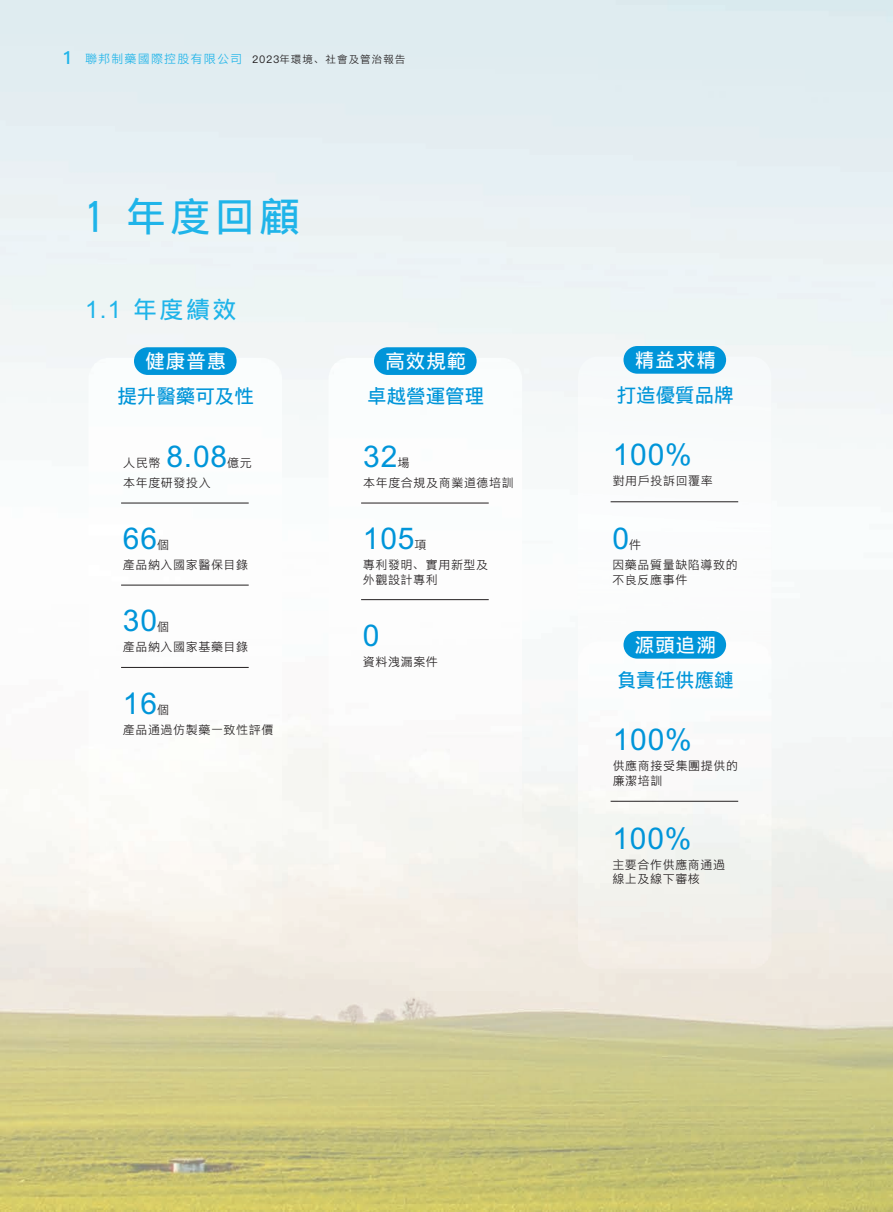
<style>
.page{position:relative;width:893px;height:1212px;background:#fff}
.page>*{position:absolute;margin:0;border:0;box-sizing:border-box;transform-origin:0 0}
.t1{font:40.5px "DF Hei W5 A";color:#1fb4e9}
.t2{font:30px "Arial";letter-spacing:.03em;color:#0095d9}
.t3{font:24px "DF Hei W5 A";color:#1fb4e9}
.t4{font:19.5px "DF Hei W5 A";color:#0095d9}
.t5{font:19.5px "DF Hei W5 A";letter-spacing:.05em;color:#fff}
.t6{font:12px/20px "DF Hei W3 A";letter-spacing:.05em;color:#231f20}
.t7{font:12px "DF Hei W3 A";letter-spacing:.1em;color:#1fb4e9}
.s1{font-family:"DF King Gothic SC24";font-weight:500;font-size:18px}
.s2{font-family:"DF King Gothic SC24";font-size:10.5px;color:#231f20}
.s3{font-size:10.5px;color:#231f20}
.s4{font-family:"Arial"}
</style>
<div class="page">
<img style="left:0;top:0;width:893px;height:1212px">
<img style="left:88px;top:358px;width:194px;height:720px">
<hr style="left:121px;top:503px;width:128px;height:1px;background:#231f20">
<hr style="left:121px;top:585px;width:128px;height:1px;background:#231f20">
<hr style="left:121px;top:667px;width:128px;height:1px;background:#231f20">
<div style="left:134px;top:347px;width:103px;height:28px;background:#0095d9;border-radius:14px"></div>
<img style="left:328px;top:358px;width:194px;height:658px">
<hr style="left:361px;top:503px;width:128px;height:1px;background:#231f20">
<hr style="left:361px;top:599px;width:128px;height:1px;background:#231f20">
<div style="left:374px;top:347px;width:103px;height:28px;background:#0095d9;border-radius:14px"></div>
<img style="left:578px;top:356px;width:194px;height:285px">
<hr style="left:611px;top:501px;width:127px;height:1px;background:#231f20">
<div style="left:623px;top:346px;width:103px;height:28px;background:#0095d9;border-radius:14px"></div>
<img style="left:578px;top:641px;width:194px;height:328px">
<hr style="left:611px;top:801px;width:127px;height:1px;background:#231f20">
<div style="left:623px;top:631px;width:103px;height:28px;background:#0095d9;border-radius:14px"></div>
<p class="t7" style="left:63px;top:53px;width:344px"><span class="s1">1</span> 聯邦制藥國際控股有限公司 <span class="s2">2023</span><span class="s3">年環境、社會及管治報告</span></p>
<h1 class="t1" style="left:85px;top:196px;width:216px">1 年度回顧</h1>
<h3 class="t3" style="left:85px;top:297px;width:153px"><span class="s4">1.1</span> 年度績效</h3>
<h3 class="t5" style="left:145px;top:351px;width:82px">健康普惠</h3>
<h3 class="t4" style="left:117px;top:387px;width:138px">提升醫藥可及性</h3>
<h2 class="t2" style="left:166px;top:445px;width:62px">8.08</h2>
<p class="t6" style="left:123px;top:452px;width:39px">人民幣</p>
<p class="t6" style="left:227px;top:452px;width:26px">億元</p>
<p class="t6" style="left:123px;top:472px;width:89px">本年度研發投入</p>
<h2 class="t2" style="left:123px;top:527px;width:36px">66</h2>
<p class="t6" style="left:123px;top:535px;width:127px;text-indent:34px">個<br>產品納入國家醫保目錄</p>
<h2 class="t2" style="left:123px;top:609px;width:36px">30</h2>
<p class="t6" style="left:123px;top:617px;width:127px;text-indent:34px">個<br>產品納入國家基藥目錄</p>
<h2 class="t2" style="left:123px;top:692px;width:36px">16</h2>
<p class="t6" style="left:123px;top:699px;width:152px;text-indent:34px">個<br>產品通過仿製藥一致性評價</p>
<h3 class="t5" style="left:385px;top:351px;width:82px">高效規範</h3>
<h3 class="t4" style="left:367px;top:387px;width:118px">卓越營運管理</h3>
<h2 class="t2" style="left:363px;top:445px;width:36px">32</h2>
<p class="t6" style="left:363px;top:452px;width:152px;text-indent:34px">場<br>本年度合規及商業道德培訓</p>
<h2 class="t2" style="left:363px;top:527px;width:53px">105</h2>
<p class="t6" style="left:363px;top:535px;width:127px;text-indent:52px">項<br>專利發明、實用新型及</p>
<p class="t6" style="left:363px;top:569px;width:76px">外觀設計專利</p>
<h2 class="t2" style="left:363px;top:624px;width:18px">0</h2>
<p class="t6" style="left:363px;top:652px;width:76px">資料洩漏案件</p>
<h3 class="t5" style="left:635px;top:350px;width:82px">精益求精</h3>
<h3 class="t4" style="left:617px;top:385px;width:118px">打造優質品牌</h3>
<h2 class="t2" style="left:613px;top:444px;width:81px">100%</h2>
<p class="t6" style="left:613px;top:471px;width:102px">對用戶投訴回覆率</p>
<h2 class="t2" style="left:612px;top:527px;width:18px">0</h2>
<p class="t6" style="left:612px;top:535px;width:127px;text-indent:17px">件<br>因藥品質量缺陷導致的</p>
<p class="t6" style="left:612px;top:569px;width:76px">不良反應事件</p>
<h3 class="t5" style="left:635px;top:635px;width:82px">源頭追溯</h3>
<h3 class="t4" style="left:617px;top:670px;width:118px">負責任供應鏈</h3>
<h2 class="t2" style="left:613px;top:728px;width:81px">100%</h2>
<p class="t6" style="left:613px;top:759px;width:127px;line-height:14.4px">供應商接受集團提供的廉潔培訓</p>
<h2 class="t2" style="left:612px;top:827px;width:81px">100%</h2>
<p class="t6" style="left:612px;top:857px;width:114px;line-height:14.4px">主要合作供應商通過線上及線下審核</p>
</div>
